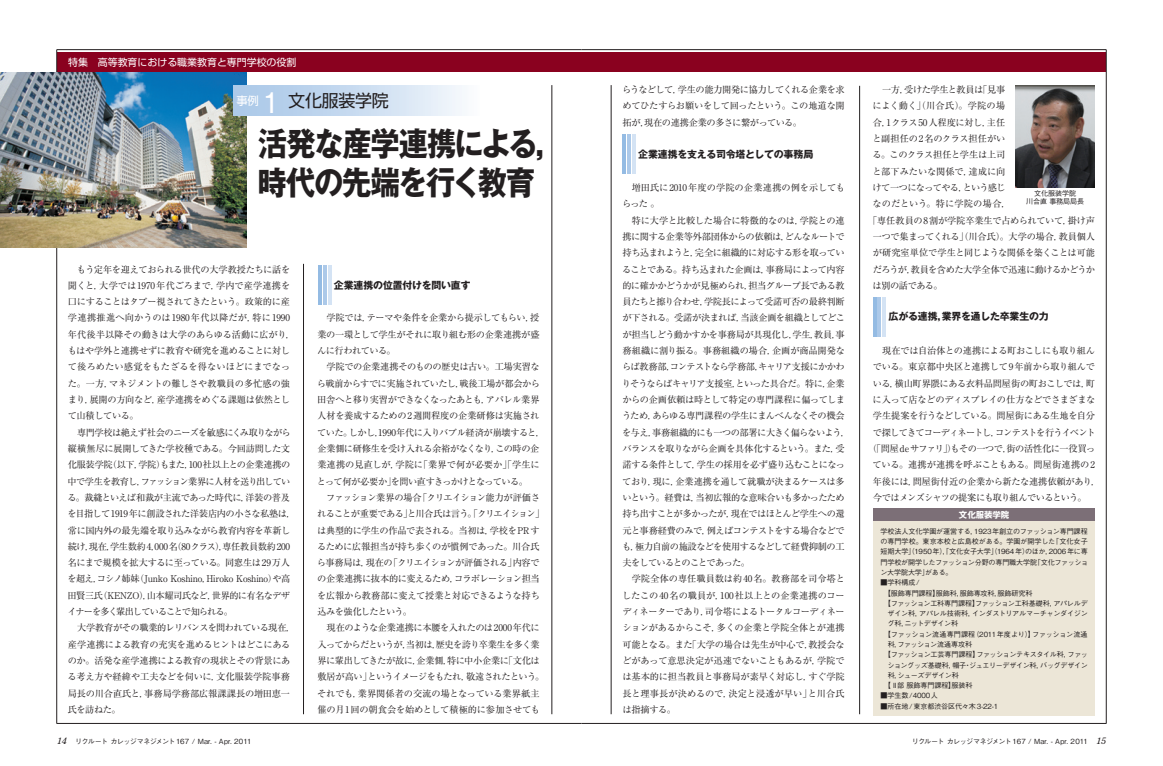
<style>
.page{position:relative;width:1163px;height:766px;background:#fff}
.page>*{position:absolute;margin:0;border:0;box-sizing:border-box;transform-origin:0 0}
.t1{font:700 32.6px/39px "Gothic MB101 Pro";letter-spacing:-.05em;color:#231f20;scale:.9 1}
.t2{font:17px "Shin Go Pro";letter-spacing:-.015em;color:#231f20}
.t3{font:11.3px "Shin Go Pro";color:#fff}
.t4{font:700 9.9px "Gothic MB101 Pro";letter-spacing:-.02em;color:#231f20}
.t5{font:9.9px "Shin Go Pro";color:#fff}
.t6{font:9.2px/16.3px "Ryumin Pro";letter-spacing:-.04em;color:#231f20}
.t7{font:9.2px/16.3px "Ryumin Pro";letter-spacing:-.015em;color:#231f20}
.t8{font:9.2px "Ryumin Pro";letter-spacing:-.02em;color:#231f20}
.t9{font:9.2px "Ryumin Pro";letter-spacing:-.075em;color:#231f20}
.t10{font:9.2px/16.3px "Ryumin Pro";letter-spacing:.005em;color:#231f20}
.t11{font:9.2px "Ryumin Pro";letter-spacing:-.085em;color:#231f20}
.t12{font:9.2px "Ryumin Pro";color:#231f20}
.t13{font:9.2px "Ryumin Pro";letter-spacing:.015em;color:#231f20}
.t14{font:9.2px "Ryumin Pro";letter-spacing:-.01em;color:#231f20}
.t15{font:9.2px "Ryumin Pro";letter-spacing:.01em;color:#231f20}
.t16{font:700 8.5px "Gothic MB101 Pro";letter-spacing:-.01em;color:#fff}
.t17{font:500 7.1px/10.3px "Gothic BBB Pro";letter-spacing:-.03em;color:#231f20;text-align:center}
.t18{font:500 7.1px "Gothic BBB Pro";letter-spacing:-.065em;color:#231f20}
.t19{font:500 7.1px "Gothic BBB Pro";letter-spacing:-.055em;color:#231f20}
.t20{font:500 7.1px "Gothic BBB Pro";letter-spacing:-.05em;color:#231f20}
.s1{font-family:"Gothic BBB Pro";font-weight:500;font-size:28.3px;color:#fff}
.s2{font-family:"Century Old Style Std";font-weight:400;font-style:italic;font-size:9.2px}
</style>
<div class="page">
<hr style="left:57px;top:723px;width:524px;height:1px;background:#231f20">
<hr style="left:551px;top:85px;width:1px;height:629px;background:#231f20">
<div style="left:581px;top:52px;width:525px;height:20px;background:#8a011f"></div>
<hr style="left:581px;top:49px;width:525px;height:1px;background:#231f20">
<hr style="left:1105px;top:50px;width:1px;height:673px;background:#231f20">
<hr style="left:581px;top:723px;width:525px;height:1px;background:#231f20">
<hr style="left:611px;top:85px;width:1px;height:629px;background:#231f20">
<div style="left:57px;top:52px;width:524px;height:20px;background:#8a011f"></div>
<hr style="left:57px;top:49px;width:524px;height:1px;background:#231f20">
<hr style="left:303px;top:264px;width:1px;height:450px;background:#231f20">
<hr style="left:859px;top:86px;width:1px;height:628px;background:#231f20">
<img style="left:1015px;top:85px;width:79px;height:102px">
<hr style="left:318px;top:265px;width:4px;height:39px;background:#94bbe3">
<hr style="left:323px;top:265px;width:3px;height:39px;background:#acc9e9">
<hr style="left:328px;top:265px;width:3px;height:39px;background:#d4e3f4">
<div style="left:873px;top:508px;width:221px;height:207px;background:#ece6d7"></div>
<div style="left:873px;top:508px;width:221px;height:13px;background:#7c6f77"></div>
<hr style="left:622px;top:134px;width:4px;height:40px;background:#94bbe3">
<hr style="left:627px;top:134px;width:3px;height:40px;background:#acc9e9">
<hr style="left:632px;top:134px;width:3px;height:40px;background:#d4e3f4">
<svg style="left:873px;top:297px;width:3px;height:39px"></svg>
<hr style="left:877px;top:297px;width:4px;height:39px;background:#acc9e9">
<hr style="left:882px;top:297px;width:3px;height:39px;background:#d4e3f4">
<hr style="left:57px;top:50px;width:1px;height:673px;background:#231f20">
<img style="left:0;top:72px;width:247px;height:175px">
<div style="left:234px;top:85px;width:248px;height:31px;background:linear-gradient(to right,#a4c4e6,#f7f9fd)"></div>
<p class="t5" style="left:68px;top:54px;width:230px">特集　高等教育における職業教育と専門学校の役割</p>
<p class="t3" style="left:236px;top:91px;width:24px">事例</p>
<h2 class="t2" style="left:262px;top:87px;width:128px"><span class="s1">1</span> 文化服装学院</h2>
<h1 class="t1" style="left:257px;top:120px;width:342px">活発な産学連携による，時代の先端を行く教育</h1>
<p class="t7" style="left:68px;top:260px;width:229px;text-indent:9px">もう定年を迎えておられる世代の大学教授たちに話を聞くと，大学では1970年代ごろまで，学内で産学連携を口にすることはタブー視されてきたという。政策的に産学連携推進へ向かうのは1980年代以降だが，特に1990年代後半以降その動きは大学のあらゆる活動に広がり，もはや学外と連携せずに教育や研究を進めることに対して後ろめたい感覚をもたざるを得ないほどにまでなった。一方，マネジメントの難しさや教職員の多忙感の強まり，展開の方向など，産学連携をめぐる課題は依然として山積している。</p>
<p class="t6" style="left:67px;top:423px;width:230px;text-indent:10px">専門学校は絶えず社会のニーズを敏感にくみ取りながら縦横無尽に展開してきた学校種である。今回訪問した文化服装学院（以下，学院）もまた，100 社以上との企業連携の中で学生を教育し，ファッション業界に人材を送り出している。裁縫といえば和裁が主流であった時代に，洋装の普及を目指して1919年に創設された洋装店内の小さな私塾は，常に国内外の最先端を取り込みながら教育内容を革新し続け，現在，学生数約4，000名（80クラス），専任教員数約200名にまで規模を拡大するに至っている。同窓生は29万人を超え，コシノ姉妹（Junko Koshino，Hiroko Koshino）や高田賢三氏（KENZO），山本耀司氏など，世界的に有名なデザイナーを多く輩出していることで知られる。</p>
<p class="t6" style="left:68px;top:619px;width:229px;text-indent:10px">大学教育がその職業的レリバンスを問われている現在，産学連携による教育の充実を進めるヒントはどこにあるのか。活発な産学連携による教育の現状とその背景にある考え方や経緯や工夫などを伺いに，文化服装学院事務局長の川合直氏と，事務局学務部広報課課長の増田恵一氏を訪ねた。</p>
<p class="t4" style="left:334px;top:276px;width:138px">企業連携の位置付けを問い直す</p>
<p class="t6" style="left:317px;top:309px;width:224px;text-align:justify;text-indent:9px">学院では，テーマや条件を企業から提示してもらい，授業の一環として学生がそれに取り組む形の企業連携が盛んに行われている。</p>
<p class="t6" style="left:317px;top:358px;width:229px;text-indent:10px">学院での企業連携そのものの歴史は古い。工場実習なら戦前からすでに実施されていたし，戦後工場が都会から田舎へと移り実習ができなくなったあとも，アパレル業界人材を養成するための2週間程度の企業研修は実施されていた。しかし，1990年代に入りバブル経済が崩壊すると，企業側に研修生を受け入れる余裕がなくなり，この時の企業連携の見直しが，学院に「業界で何が必要か」「学生にとって何が必要か」を問い直すきっかけとなっている。</p>
<p class="t6" style="left:317px;top:488px;width:229px;text-indent:9px">ファッション業界の場合「クリエイション能力が評価されることが重要である」と川合氏は言う。「クリエイション」は典型的に学生の作品で表される。当初は，学校をPRするために広報担当が持ち歩くのが慣例であった。川合氏ら事務局は，現在の「クリエイションが評価される」内容での企業連携に抜本的に変えるため，コラボレーション担当を広報から教務部に変えて授業と対応できるような持ち込みを強化したという。</p>
<p class="t6" style="left:317px;top:619px;width:229px;text-align:center">現在のような企業連携に本腰を入れたのは2000年代に<br>入ってからだというが，当初は，歴史を誇り卒業生を多く業界に輩出してきたが故に，企業側，特に中小企業に「文化は敷居が高い」というイメージをもたれ，敬遠されたという。それでも，業界関係者の交流の場となっている業界紙主催の月1回の朝食会を始めとして積極的に参加させても</p>
<p class="t6" style="left:622px;top:81px;width:224px;text-align:justify">らうなどして，学生の能力開発に協力してくれる企業を求めてひたすらお願いをして回ったという。この地道な開拓が，現在の連携企業の多さに繋がっている。</p>
<p class="t4" style="left:638px;top:146px;width:176px">企業連携を支える司令塔としての事務局</p>
<p class="t10" style="left:622px;top:179px;width:225px;text-indent:10px">増田氏に2010年度の学院の企業連携の例を示してもらった 。</p>
<p class="t6" style="left:621px;top:211px;width:230px;text-indent:10px">特に大学と比較した場合に特徴的なのは，学院との連携に関する企業等外部団体からの依頼は，どんなルートで持ち込まれようと，完全に組織的に対応する形を取っていることである。持ち込まれた企画は，事務局によって内容的に確かかどうかが見極められ，担当グループ長である教員たちと擦り合わせ，学院長によって受諾可否の最終判断が下される。受諾が決まれば，当該企画を組織としてどこが担当しどう動かすかを事務局が具現化し，学生，教員，事務組織に割り振る。事務組織の場合，企画が商品開発ならば教務部，コンテストなら学務部，キャリア支援にかかわりそうならばキャリア支援室，といった具合だ。特に，企業からの企画依頼は時として特定の専門課程に偏ってしまうため，あらゆる専門課程の学生にまんべんなくその機会を与え，事務組織的にも一つの部署に大きく偏らないよう，バランスを取りながら企画を具体化するという。また，受諾する条件として，学生の採用を必ず盛り込むことになっており，現に，企業連携を通して就職が決まるケースは多いという。経費は，当初広報的な意味合いも多かったため持ち出すことが多かったが，現在ではほとんど学生への還元と事務経費のみで，例えばコンテストをする場合などでも，極力自前の施設などを使用するなどして経費抑制の工夫をしているとのことであった。</p>
<p class="t6" style="left:622px;top:570px;width:224px;text-align:justify;text-indent:10px">学院全体の専任職員数は約40名。教務部を司令塔としたこの40名の職員が，100社以上との企業連携のコーディネーターであり，司令塔によるトータルコーディネーションがあるからこそ，多くの企業と学院全体とが連携可能となる。また「大学の場合は先生が中心で，教授会などがあって意思決定が迅速でないこともあるが，学院では基本的に担当教員と事務局が素早く対応し，すぐ学院長と理事長が決めるので，決定と浸透が早い」と川合氏は指摘する。</p>
<p class="t6" style="left:881px;top:81px;width:125px">一方，受けた学生と教員は「見事</p>
<p class="t13" style="left:872px;top:99px;width:134px">によく動く」（川合氏）。学院の場</p>
<p class="t7" style="left:872px;top:113px;width:134px">合，1クラス50人程度に対し，主任</p>
<p class="t14" style="left:872px;top:131px;width:135px">と副担任の2名のクラス担任がい</p>
<p class="t6" style="left:872px;top:146px;width:134px">る。このクラス担任と学生は上司</p>
<p class="t7" style="left:872px;top:162px;width:134px">と部下みたいな関係で，達成に向</p>
<p class="t9" style="left:872px;top:180px;width:134px">けて一つになってやる，という感じ</p>
<p class="t15" style="left:872px;top:196px;width:140px">なのだという。特に学院の場合，</p>
<p class="t8" style="left:867px;top:213px;width:228px">「専任教員の8割が学院卒業生で占められていて，掛け声</p>
<p class="t6" style="left:872px;top:227px;width:224px">一つで集まってくれる」（川合氏）。大学の場合，教員個人</p>
<p class="t6" style="left:872px;top:244px;width:224px">が研究室単位で学生と同じような関係を築くことは可能</p>
<p class="t6" style="left:872px;top:260px;width:224px">だろうが，教員を含めた大学全体で迅速に動けるかどうか</p>
<p class="t6" style="left:872px;top:276px;width:72px">は別の話である。</p>
<p class="t17" style="left:1026px;top:188px;width:59px;line-height:8.5px">文化服装学院<br>川合直 事務局局長</p>
<p class="t4" style="left:888px;top:308px;width:162px">広がる連携，業界を通した卒業生の力</p>
<p class="t6" style="left:881px;top:342px;width:214px">現在では自治体との連携による町おこしにも取り組ん</p>
<p class="t8" style="left:872px;top:359px;width:224px">でいる。東京都中央区と連携して9年前から取り組んで</p>
<p class="t6" style="left:872px;top:374px;width:224px">いる，横山町界隈にある衣料品問屋街の町おこしでは，町</p>
<p class="t6" style="left:872px;top:390px;width:224px">に入って店などのディスプレイの仕方などでさまざまな</p>
<p class="t6" style="left:872px;top:407px;width:223px">学生提案を行うなどしている。問屋街にある生地を自分</p>
<p class="t11" style="left:872px;top:425px;width:224px">で探してきてコーディネートし，コンテストを行うイベント</p>
<p class="t6" style="left:867px;top:439px;width:229px">（「問屋deサファリ」）もその一つで，街の活性化に一役買っ</p>
<p class="t12" style="left:872px;top:457px;width:224px">ている。連携が連携を呼ぶこともある。問屋街連携の2</p>
<p class="t6" style="left:872px;top:472px;width:229px">年後には，問屋街付近の企業から新たな連携依頼があり，</p>
<p class="t9" style="left:872px;top:490px;width:215px">今ではメンズシャツの提案にも取り組んでいるという。</p>
<p class="t16" style="left:958px;top:507px;width:52px">文化服装学院</p>
<p class="t17" style="left:880px;top:525px;width:209px;text-align:justify">学校法人文化学園が運営する，1923年創立のファッション専門課程の専門学校。東京本校と広島校がある。学園が開学した「文化女子短期大学」（1950年），「文化女子大学」（1964年）のほか，2006年に専門学校が開学したファッション分野の専門職大学院「文化ファッション大学院大学」がある。</p>
<p class="t17" style="left:880px;top:576px;width:41px">■学科構成/</p>
<p class="t17" style="left:883px;top:586px;width:150px">【服飾専門課程】服飾科，服飾専攻科，服飾研究科</p>
<p class="t17" style="left:883px;top:597px;width:205px">【ファッション工科専門課程】ファッション工科基礎科，アパレルデ</p>
<p class="t17" style="left:887px;top:607px;width:202px">ザイン科，アパレル技術科，インダストリアルマーチャンダイジン</p>
<p class="t17" style="left:887px;top:617px;width:72px">グ科，ニットデザイン科</p>
<p class="t17" style="left:883px;top:627px;width:205px">【ファッション流通専門課程（2011年度より）】ファッション流通</p>
<p class="t17" style="left:887px;top:638px;width:86px">科，ファッション流通専攻科</p>
<p class="t19" style="left:883px;top:648px;width:205px">【ファッション工芸専門課程】ファッションテキスタイル科，ファッ</p>
<p class="t20" style="left:887px;top:659px;width:202px">ショングッズ基礎科，帽子・ジュエリーデザイン科，バッグデザイン</p>
<p class="t17" style="left:887px;top:669px;width:73px">科，シューズデザイン科</p>
<p class="t17" style="left:883px;top:679px;width:90px">【 II部 服飾専門課程】服装科</p>
<p class="t17" style="left:880px;top:689px;width:59px">■学生数/4000人</p>
<p class="t17" style="left:880px;top:699px;width:119px">■所在地/東京都渋谷区代々木3-22-1</p>
<p class="t18" style="left:57px;top:735px;width:196px"><span class="s2">14</span> リクルート カレッジマネジメント 167 / Mar. - Apr. 2011</p>
<p class="t18" style="left:911px;top:735px;width:196px">リクルート カレッジマネジメント 167 / Mar. - Apr. 2011 <span class="s2">15</span></p>
</div>
